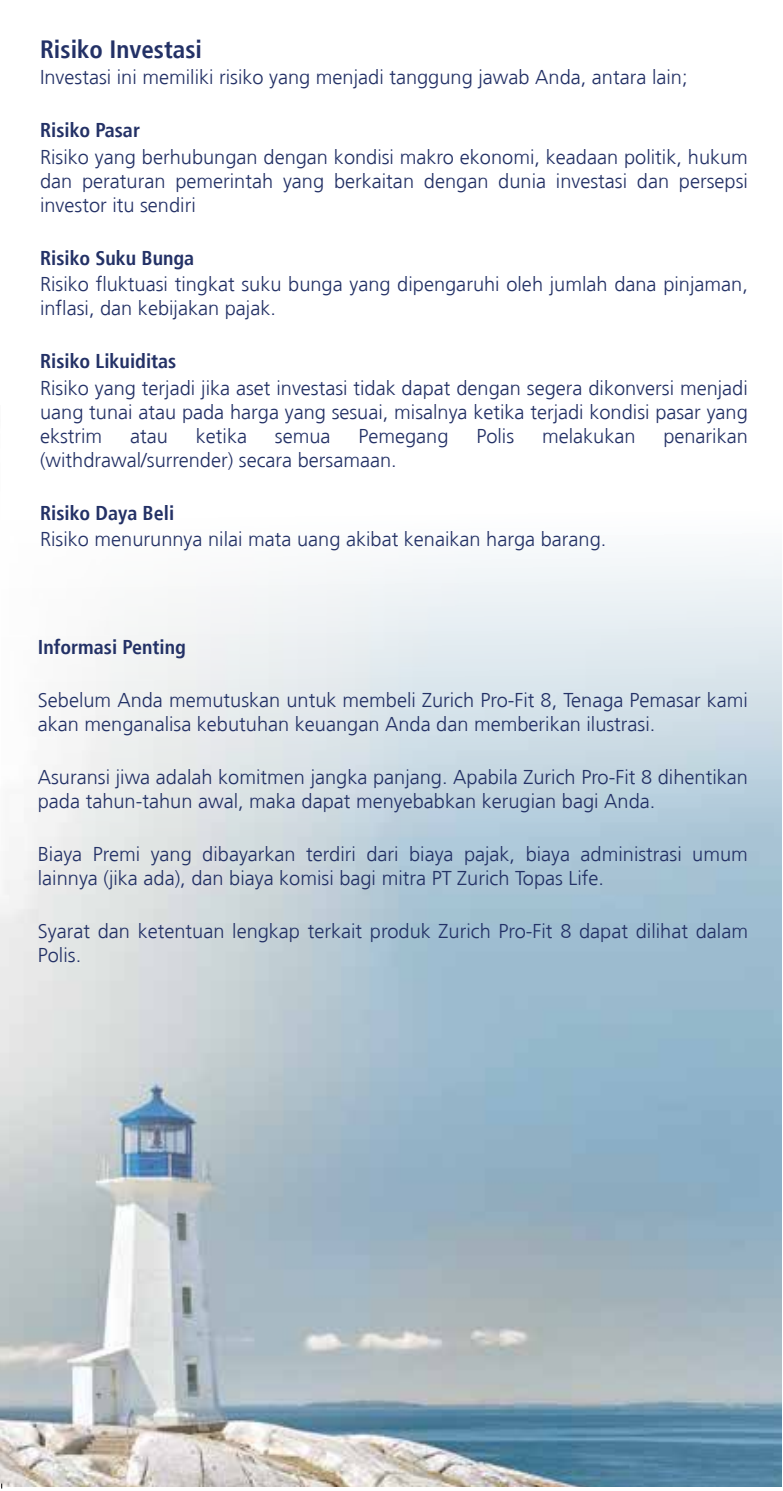
<style>
.page{position:relative;width:783px;height:1491px;background:#fff}
.page>*{position:absolute;margin:0;border:0;box-sizing:border-box;transform-origin:0 0}
.t1{font:700 condensed 25px "Frutiger";color:#233166}
.t2{font:300 20px/24px "Frutiger";color:#233166}
.t3{font:700 condensed 20px "Frutiger";color:#233166}
</style>
<div class="page">
<img style="left:1px;top:903px;width:779px;height:583px">
<svg style="left:2px;top:553px;width:779px;height:662px;background:#c3d3dc"></svg>
<p class="t1" style="left:40px;top:34px;width:163px">Risiko Investasi</p>
<p class="t2" style="left:40px;top:66px;width:648px">Investasi ini memiliki risiko yang menjadi tanggung jawab Anda, antara lain;</p>
<p class="t3" style="left:40px;top:118px;width:101px">Risiko Pasar</p>
<p class="t2" style="left:40px;top:145px;width:709px;text-align:justify">Risiko yang berhubungan dengan kondisi makro ekonomi, keadaan politik, hukum dan peraturan pemerintah yang berkaitan dengan dunia investasi dan persepsi investor itu sendiri</p>
<p class="t3" style="left:40px;top:246px;width:155px">Risiko Suku Bunga</p>
<p class="t2" style="left:40px;top:273px;width:708px">Risiko fluktuasi tingkat suku bunga yang dipengaruhi oleh jumlah dana pinjaman, inflasi, dan kebijakan pajak.</p>
<p class="t3" style="left:40px;top:349px;width:138px">Risiko Likuiditas</p>
<p class="t2" style="left:40px;top:376px;width:708px;text-align:justify">Risiko yang terjadi jika aset investasi tidak dapat dengan segera dikonversi menjadi uang tunai atau pada harga yang sesuai, misalnya ketika terjadi kondisi pasar yang ekstrim</p>
<p class="t2" style="left:130px;top:424px;width:39px">atau</p>
<p class="t2" style="left:196px;top:424px;width:53px">ketika</p>
<p class="t2" style="left:275px;top:424px;width:57px">semua</p>
<p class="t2" style="left:358px;top:424px;width:92px">Pemegang</p>
<p class="t2" style="left:476px;top:424px;width:39px">Polis</p>
<p class="t2" style="left:541px;top:424px;width:95px">melakukan</p>
<p class="t2" style="left:663px;top:424px;width:86px">penarikan</p>
<p class="t2" style="left:40px;top:448px;width:358px">(withdrawal/surrender) secara bersamaan.</p>
<p class="t3" style="left:40px;top:501px;width:135px">Risiko Daya Beli</p>
<p class="t2" style="left:40px;top:528px;width:567px">Risiko menurunnya nilai mata uang akibat kenaikan harga barang.</p>
<p class="t3" style="left:38px;top:635px;width:149px">Informasi Penting</p>
<p class="t2" style="left:38px;top:688px;width:711px">Sebelum Anda memutuskan untuk membeli Zurich Pro-Fit 8, Tenaga Pemasar kami akan menganalisa kebutuhan keuangan Anda dan memberikan ilustrasi.</p>
<p class="t2" style="left:38px;top:765px;width:711px">Asuransi jiwa adalah komitmen jangka panjang. Apabila Zurich Pro-Fit 8 dihentikan pada tahun-tahun awal, maka dapat menyebabkan kerugian bagi Anda.</p>
<p class="t2" style="left:38px;top:842px;width:711px">Biaya Premi yang dibayarkan terdiri dari biaya pajak, biaya administrasi umum lainnya (jika ada), dan biaya komisi bagi mitra PT Zurich Topas Life.</p>
<p class="t2" style="left:38px;top:919px;width:711px">Syarat dan ketentuan lengkap terkait produk Zurich Pro-Fit 8 dapat dilihat dalam<br>Polis.</p>
</div>
